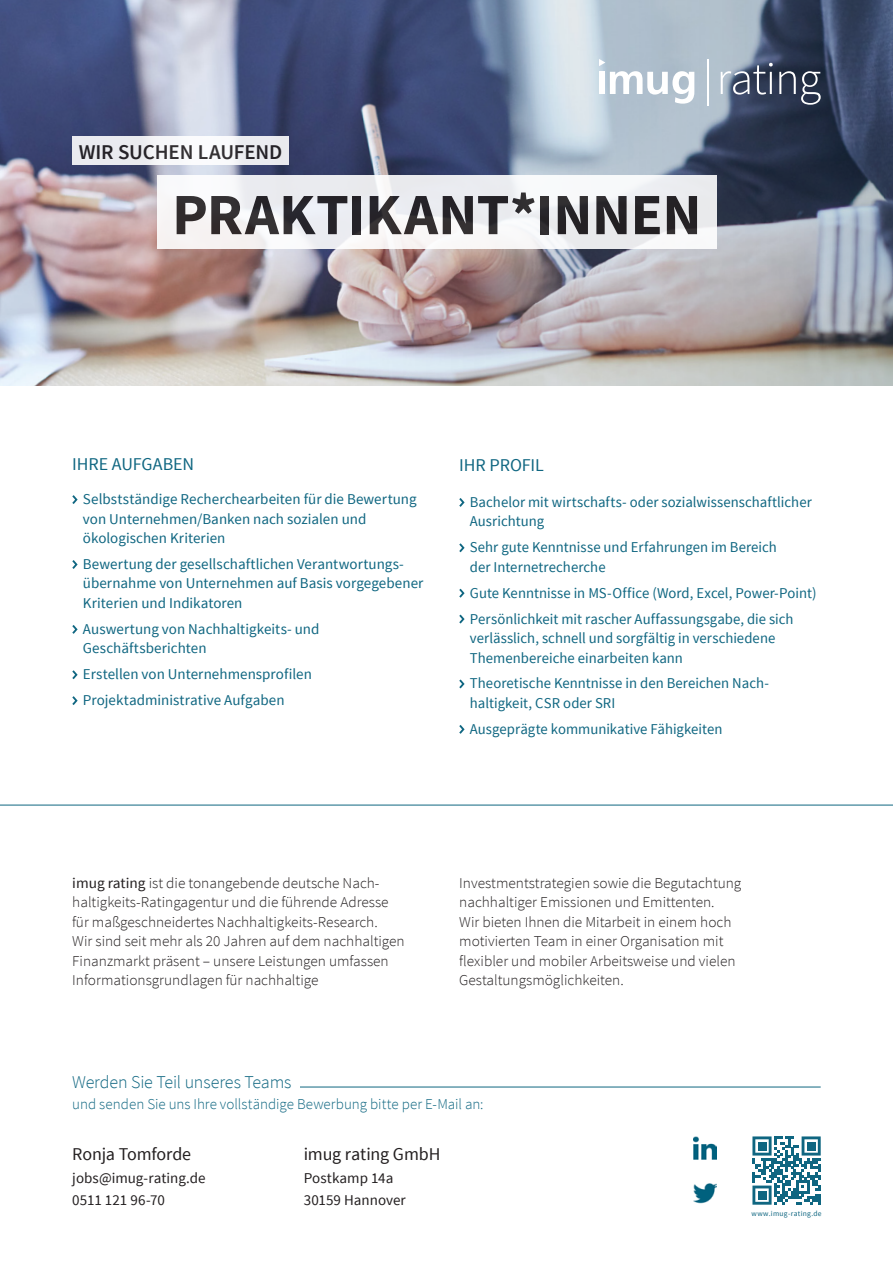
<style>
.page{position:relative;width:893px;height:1263px;background:#fff}
.page>*{position:absolute;margin:0;border:0;box-sizing:border-box;transform-origin:0 0}
.t1{font:700 58.5px "Source Sans Pro";letter-spacing:-.01em;color:#231f20}
.t2{font:600 21px "Source Sans Pro";letter-spacing:-.005em;color:#231f20}
.Bulletpoint{font:18px "Source Sans Pro";letter-spacing:-.01em;color:#231f20}
.Bulletpoint-2{font:300 18px "Source Sans Pro";letter-spacing:-.01em;color:#0f6681}
.Bulletpoint-3{font:18px "Source Sans Pro";letter-spacing:-.005em;color:#0f6681}
.Bulletpoint-4{font:15px/19.5px "Source Sans Pro";color:#0f6681}
.Bulletpoint-5{font:300 15px/19.5px "Source Sans Pro";color:#231f20}
.Bulletpoint-6{font:300 15px "Source Sans Pro";color:#0f6681}
.Bulletpoint-7{font:15px "Source Sans Pro";color:#231f20}
.Bulletpoint-8{font:7.5px "Source Sans Pro";letter-spacing:.04em;color:#0f6681}
.s1{font-weight:400}
</style>
<div class="page">
<img style="left:0;top:0;width:309px;height:386px">
<img style="left:309px;top:0;width:584px;height:386px">
<svg style="left:72px;top:495px;width:6px;height:9px"></svg>
<svg style="left:72px;top:560px;width:6px;height:9px"></svg>
<svg style="left:72px;top:625px;width:6px;height:9px"></svg>
<svg style="left:72px;top:670px;width:6px;height:10px"></svg>
<svg style="left:72px;top:696px;width:6px;height:9px"></svg>
<svg style="left:459px;top:498px;width:6px;height:9px"></svg>
<svg style="left:459px;top:543px;width:6px;height:10px"></svg>
<svg style="left:459px;top:588px;width:6px;height:10px"></svg>
<svg style="left:459px;top:614px;width:6px;height:10px"></svg>
<svg style="left:459px;top:679px;width:6px;height:10px"></svg>
<svg style="left:459px;top:725px;width:6px;height:9px"></svg>
<hr style="left:0;top:805px;width:893px;height:1px;background:#0f6681">
<hr style="left:72px;top:1087px;width:749px;height:1px;background:#0f6681">
<div style="left:72px;top:1074px;width:228px;height:14px;background:#fff"></div>
<div style="left:157px;top:175px;width:559px;height:74px;background:#eef0f2"></div>
<div style="left:72px;top:136px;width:217px;height:29px;background:linear-gradient(to right,#eeeef2,#f3f3f6)"></div>
<svg style="left:721px;top:63px;width:52px;height:32px"></svg>
<svg style="left:779px;top:71px;width:42px;height:34px"></svg>
<svg style="left:599px;top:59px;width:95px;height:45px"></svg>
<hr style="left:707px;top:59px;width:1px;height:47px;background:#fff">
<img style="left:693px;top:1183px;width:23px;height:21px">
<img style="left:693px;top:1136px;width:23px;height:24px">
<svg style="left:752px;top:1136px;width:69px;height:69px"></svg>
<div style="left:758px;top:1142px;width:8px;height:8px;background:#0f6681"></div>
<div style="left:807px;top:1142px;width:8px;height:8px;background:#0f6681"></div>
<div style="left:758px;top:1191px;width:8px;height:8px;background:#0f6681"></div>
<h2 class="t2" style="left:79px;top:138px;width:205px">WIR SUCHEN LAUFEND</h2>
<h1 class="t1" style="left:172px;top:177px;width:531px">PRAKTIKANT*INNEN</h1>
<p class="Bulletpoint-3" style="left:72px;top:453px;width:123px">IHRE AUFGABEN</p>
<p class="Bulletpoint-4" style="left:83px;top:490px;width:335px">Selbstständige Recherchearbeiten für die Bewertung von Unternehmen/Banken nach sozialen und ökologischen Kriterien</p>
<p class="Bulletpoint-4" style="left:83px;top:554px;width:342px">Bewertung der gesellschaftlichen Verantwortungs&shy;übernahme von Unternehmen auf Basis vorgegebener<br>Kriterien und Indikatoren</p>
<p class="Bulletpoint-4" style="left:83px;top:619px;width:238px">Auswertung von Nachhaltigkeits- und<br>Geschäftsberichten</p>
<p class="Bulletpoint-4" style="left:83px;top:665px;width:231px">Erstellen von Unternehmensprofilen</p>
<p class="Bulletpoint-4" style="left:83px;top:691px;width:203px">Projektadministrative Aufgaben</p>
<p class="Bulletpoint-3" style="left:459px;top:454px;width:86px">IHR PROFIL</p>
<p class="Bulletpoint-4" style="left:470px;top:492px;width:343px">Bachelor mit wirtschafts- oder sozialwissenschaftlicher<br>Ausrichtung</p>
<p class="Bulletpoint-4" style="left:470px;top:538px;width:309px">Sehr gute Kenntnisse und Erfahrungen im Bereich der Internetrecherche</p>
<p class="Bulletpoint-4" style="left:470px;top:583px;width:348px">Gute Kenntnisse in MS-Office (Word, Excel, Power-Point)</p>
<p class="Bulletpoint-4" style="left:470px;top:609px;width:325px">Persönlichkeit mit rascher Auffassungsgabe, die sich verlässlich, schnell und sorgfältig in verschiedene<br>Themenbereiche einarbeiten kann</p>
<p class="Bulletpoint-4" style="left:470px;top:674px;width:301px">Theoretische Kenntnisse in den Bereichen Nach&shy;haltigkeit, CSR oder SRI</p>
<p class="Bulletpoint-4" style="left:470px;top:719px;width:254px">Ausgeprägte kommunikative Fähigkeiten</p>
<p class="Bulletpoint-5" style="left:72px;top:873px;width:318px"><span class="s1">imug rating</span> ist die tonangebende deutsche Nach&shy;haltigkeits-Ratingagentur und die führende Adresse für maßgeschneidertes Nachhaltigkeits-Research.</p>
<p class="Bulletpoint-5" style="left:72px;top:931px;width:334px">Wir sind seit mehr als 20 Jahren auf dem nachhaltigen</p>
<p class="Bulletpoint-5" style="left:72px;top:951px;width:318px">Finanzmarkt präsent – unsere Leistungen umfassen</p>
<p class="Bulletpoint-5" style="left:72px;top:970px;width:248px">Informationsgrundlagen für nachhaltige</p>
<p class="Bulletpoint-2" style="left:72px;top:1071px;width:221px">Werden Sie Teil unseres Teams</p>
<p class="Bulletpoint-5" style="left:459px;top:873px;width:284px">Investmentstrategien sowie die Begutachtung</p>
<p class="Bulletpoint-5" style="left:459px;top:892px;width:257px">nachhaltiger Emissionen und Emittenten.</p>
<p class="Bulletpoint-5" style="left:459px;top:912px;width:278px">Wir bieten Ihnen die Mitarbeit in einem hoch motivierten Team in einer Organisation mit flexibler und mobiler Arbeitsweise und vielen</p>
<p class="Bulletpoint-5" style="left:459px;top:970px;width:166px">Gestaltungsmöglichkeiten.</p>
<p class="Bulletpoint-6" style="left:72px;top:1094px;width:413px">und senden Sie uns Ihre vollständige Bewerbung bitte per E-Mail an:</p>
<p class="Bulletpoint" style="left:72px;top:1142px;width:120px">Ronja Tomforde</p>
<p class="Bulletpoint-7" style="left:72px;top:1169px;width:135px">jobs@imug-rating.de</p>
<p class="Bulletpoint-7" style="left:72px;top:1191px;width:94px">0511 121 96-70</p>
<p class="Bulletpoint" style="left:304px;top:1142px;width:138px">imug rating GmbH</p>
<p class="Bulletpoint-7" style="left:304px;top:1169px;width:91px">Postkamp 14a</p>
<p class="Bulletpoint-7" style="left:304px;top:1191px;width:104px">30159 Hannover</p>
<p class="Bulletpoint-8" style="left:751px;top:1209px;width:72px">www.imug-rating.de</p>
</div>
